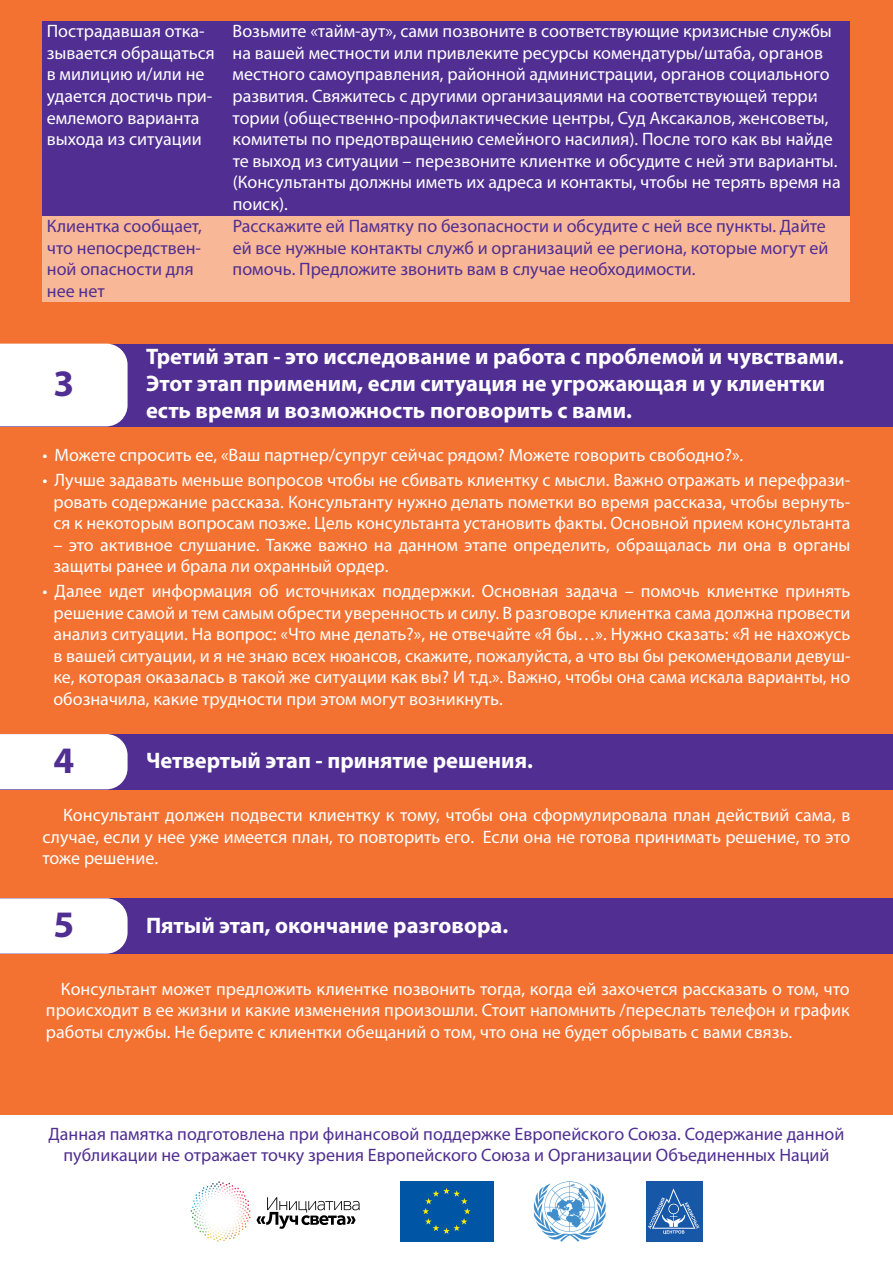
<style>
.page{position:relative;width:893px;height:1263px;background:#f37131}
.page>*{position:absolute;margin:0;border:0;box-sizing:border-box;transform-origin:0 0}
.t1{font:700 37.5px "Myriad Pro";color:#502e92}
.t2{font:700 22.5px/27px "Myriad Pro";color:#fff}
.t3{font:18px/21.6px "Myriad Pro";color:#fff;text-align:justify}
.t4{font:18px/21.6px "Myriad Pro";color:#502e92}
</style>
<div class="page">
<div style="left:0;top:1115px;width:893px;height:148px;background:#fff"></div>
<div style="left:0;top:898px;width:893px;height:56px;background:#502e92"></div>
<div style="left:0;top:898px;width:128px;height:56px;background:#fff"></div>
<div style="left:0;top:734px;width:893px;height:55px;background:#502e92"></div>
<div style="left:0;top:734px;width:128px;height:55px;background:#fff"></div>
<div style="left:0;top:344px;width:893px;height:82px;background:#502e92"></div>
<div style="left:0;top:344px;width:128px;height:82px;background:#fff"></div>
<div style="left:43px;top:21px;width:807px;height:195px;background:#502e92"></div>
<div style="left:43px;top:216px;width:807px;height:85px;background:#f8b797"></div>
<div style="left:646px;top:1181px;width:56px;height:61px;background:#1757a7"></div>
<svg style="left:648px;top:1188px;width:52px;height:46px"></svg>
<svg style="left:191px;top:1181px;width:169px;height:61px"></svg>
<svg style="left:534px;top:1181px;width:72px;height:61px"></svg>
<div style="left:400px;top:1181px;width:93px;height:61px;background:#0155a5"></div>
<svg style="left:422px;top:1188px;width:49px;height:46px"></svg>
<p class="t3" style="left:47px;top:20px;width:170px;text-align:left">Пострадавшая отка&shy;зывается обращаться в милицию и/или не удается достичь при&shy;емлемого варианта выхода из ситуации</p>
<p class="t3" style="left:233px;top:20px;width:610px;text-align:left">Возьмите «тайм-аут», сами позвоните в соответствующие кризисные службы на вашей местности или привлеките ресурсы комендатуры/штаба, органов местного самоуправления, районной администрации, органов социального развития. Свяжитесь с другими организациями на соответствующей терри&shy;тории (общественно-профилактические центры, Суд Аксакалов, женсоветы, комитеты по предотвращению семейного насилия). После того как вы найде&shy;те выход из ситуации – перезвоните клиентке и обсудите с ней эти варианты. (Консультанты должны иметь их адреса и контакты, чтобы не терять время на поиск).</p>
<p class="t4" style="left:47px;top:215px;width:156px">Клиентка сообщает, что непосредствен&shy;ной опасности для нее нет</p>
<p class="t4" style="left:233px;top:215px;width:597px">Расскажите ей Памятку по безопасности и обсудите с ней все пункты. Дайте ей все нужные контакты служб и организаций ее региона, которые могут ей помочь. Предложите звонить вам в случае необходимости.</p>
<h1 class="t1" style="left:53px;top:359px;width:22px">3</h1>
<p class="t2" style="left:146px;top:343px;width:700px">Третий этап - это исследование и работа с проблемой и чувствами.<br>Этот этап применим, если ситуация не угрожающая и у клиентки есть время и возможность поговорить с вами.</p>
<p class="t3" style="left:43px;top:444px;width:702px">• Можете спросить ее, «Ваш партнер/супруг сейчас рядом? Можете говорить свободно?».</p>
<p class="t3" style="left:53px;top:469px;width:798px;text-indent:-11px">• Лучше задавать меньше вопросов чтобы не сбивать клиентку с мысли. Важно отражать и перефрази&shy;ровать содержание рассказа. Консультанту нужно делать пометки во время рассказа, чтобы вернуть&shy;ся к некоторым вопросам позже. Цель консультанта установить факты. Основной прием консультанта</p>
<p class="t3" style="left:53px;top:534px;width:799px">– это активное слушание. Также важно на данном этапе определить, обращалась ли она в органы защиты ранее и брала ли охранный ордер.</p>
<p class="t3" style="left:53px;top:580px;width:799px;text-indent:-11px">• Далее идет информация об источниках поддержки. Основная задача – помочь клиентке принять решение самой и тем самым обрести уверенность и силу. В разговоре клиентка сама должна провести анализ ситуации. На вопрос: «Что мне делать?», не отвечайте «Я бы…». Нужно сказать: «Я не нахожусь в вашей ситуации, и я не знаю всех нюансов, скажите, пожалуйста, а что вы бы рекомендовали девуш&shy;ке, которая оказалась в такой же ситуации как вы? И т.д.». Важно, чтобы она сама искала варианты, но обозначила, какие трудности при этом могут возникнуть.</p>
<h1 class="t1" style="left:53px;top:736px;width:22px">4</h1>
<p class="t2" style="left:146px;top:746px;width:388px">Четвертый этап - принятие решения.</p>
<p class="t3" style="left:43px;top:804px;width:809px;text-indent:21px">Консультант должен подвести клиентку к тому, чтобы она сформулировала план действий сама, в случае, если у нее уже имеется план, то повторить его. Если она не готова принимать решение, то это тоже решение.</p>
<h1 class="t1" style="left:53px;top:900px;width:22px">5</h1>
<p class="t2" style="left:146px;top:911px;width:364px">Пятый этап, окончание разговора.</p>
<p class="t3" style="left:46px;top:977px;width:805px;text-indent:15px">Консультант может предложить клиентке позвонить тогда, когда ей захочется рассказать о том, что происходит в ее жизни и какие изменения произошли. Стоит напомнить /переслать телефон и график работы службы. Не берите с клиентки обещаний о том, что она не будет обрывать с вами связь.</p>
<p class="t4" style="left:49px;top:1122px;width:797px;text-align:center">Данная памятка подготовлена при финансовой поддержке Европейского Союза. Содержание данной публикации не отражает точку зрения Европейского Союза и Организации Объединенных Наций</p>
</div>
